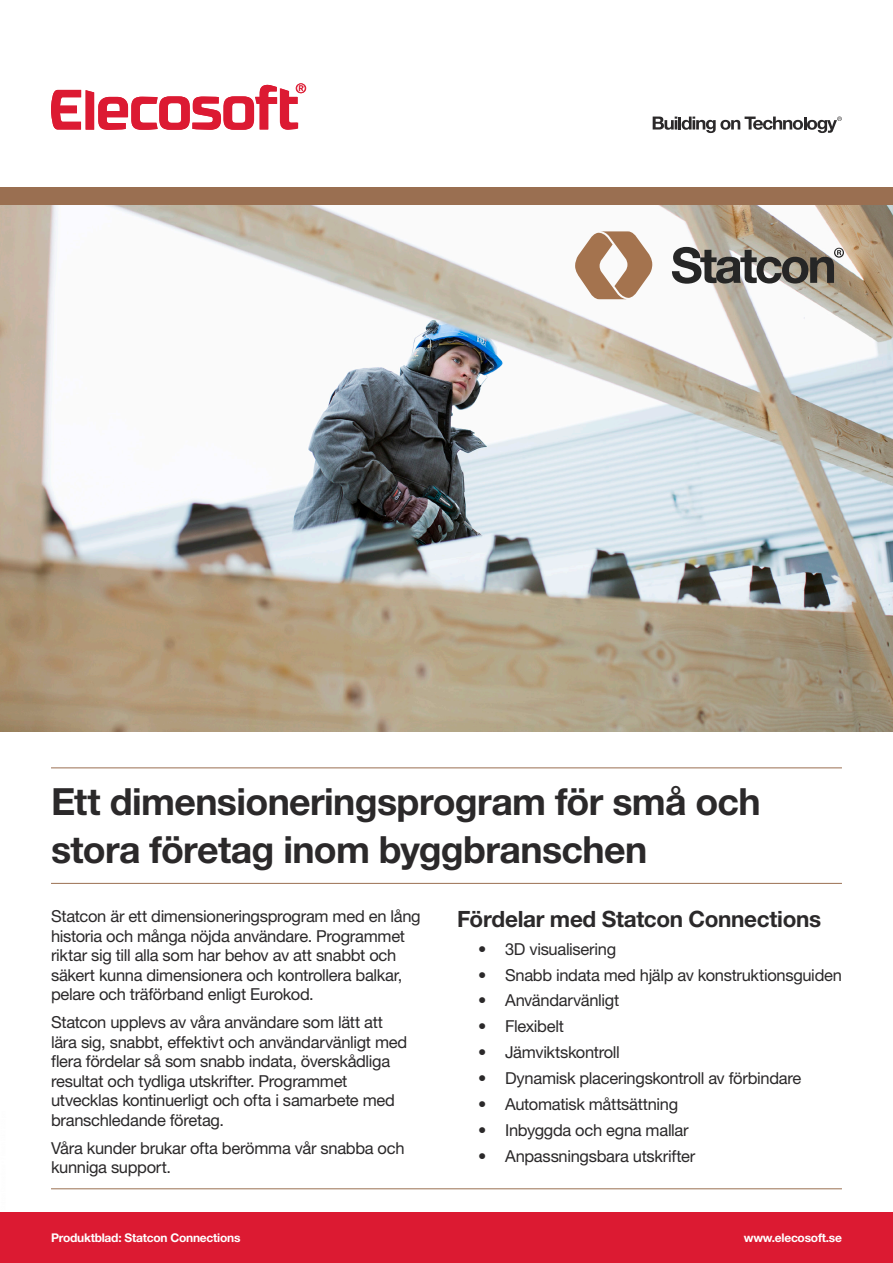
<style>
.page{position:relative;width:893px;height:1263px;background:#fff}
.page>*{position:absolute;margin:0;border:0;box-sizing:border-box;transform-origin:0 0}
.t1{font:700 37.5px/48px "Helvetica Neue LT Std";letter-spacing:-.015em;color:#2b292a}
.t2{font:700 22.5px "Helvetica Neue LT Std";letter-spacing:-.015em;color:#2b292a}
.Body{font:16.5px/19.5px "Helvetica Neue LT Std";letter-spacing:-.02em;color:#2b292a}
.t3{font:700 12px "Helvetica Neue LT Std";letter-spacing:-.02em;color:#fff}
</style>
<div class="page">
<img style="left:0;top:204px;width:893px;height:527px">
<div style="left:0;top:1212px;width:893px;height:51px;background:#dc1a32"></div>
<svg style="left:653px;top:117px;width:189px;height:16px"></svg>
<div style="left:0;top:187px;width:893px;height:17px;background:#9a6f51"></div>
<svg style="left:672px;top:247px;width:172px;height:37px;background:#7e7a73"></svg>
<svg style="left:575px;top:231px;width:77px;height:68px"></svg>
<hr style="left:51px;top:1188px;width:791px;height:1px;background:#9a6f51">
<hr style="left:51px;top:767px;width:791px;height:1px;background:#9a6f51">
<hr style="left:51px;top:883px;width:791px;height:1px;background:#9a6f51">
<svg style="left:51px;top:83px;width:255px;height:47px"></svg>
<h1 class="t1" style="left:51px;top:777px;width:711px">Ett dimensioneringsprogram för små och stora företag inom byggbranschen</h1>
<p class="Body" style="left:51px;top:906px;width:371px">Statcon är ett dimensioneringsprogram med en lång historia och många nöjda användare. Programmet riktar sig till alla som har behov av att snabbt och säkert kunna dimensionera och kontrollera balkar, pelare och träförband enligt Eurokod.</p>
<p class="Body" style="left:51px;top:1012px;width:358px">Statcon upplevs av våra användare som lätt att lära sig, snabbt, effektivt och användarvänligt med flera fördelar så som snabb indata, överskådliga resultat och tydliga utskrifter. Programmet utvecklas kontinuerligt och ofta i samarbete med branschledande företag.</p>
<p class="Body" style="left:51px;top:1138px;width:355px">Våra kunder brukar ofta berömma vår snabba och kunniga support.</p>
<h2 class="t2" style="left:457px;top:905px;width:366px">Fördelar med Statcon Connections</h2>
<p class="Body" style="left:478px;top:939px;width:140px">• 3D visualisering</p>
<p class="Body" style="left:478px;top:964px;width:365px">• Snabb indata med hjälp av konstruktionsguiden</p>
<p class="Body" style="left:478px;top:990px;width:143px">• Användarvänligt</p>
<p class="Body" style="left:478px;top:1016px;width:87px">• Flexibelt</p>
<p class="Body" style="left:478px;top:1042px;width:143px">• Jämviktskontroll</p>
<p class="Body" style="left:478px;top:1068px;width:325px">• Dynamisk placeringskontroll av förbindare</p>
<p class="Body" style="left:478px;top:1094px;width:202px">• Automatisk måttsättning</p>
<p class="Body" style="left:478px;top:1120px;width:212px">• Inbyggda och egna mallar</p>
<p class="Body" style="left:478px;top:1146px;width:219px">• Anpassningsbara utskrifter</p>
<p class="t3" style="left:51px;top:1230px;width:191px">Produktblad: Statcon Connections</p>
<p class="t3" style="left:744px;top:1230px;width:100px">www.elecosoft.se</p>
</div>
